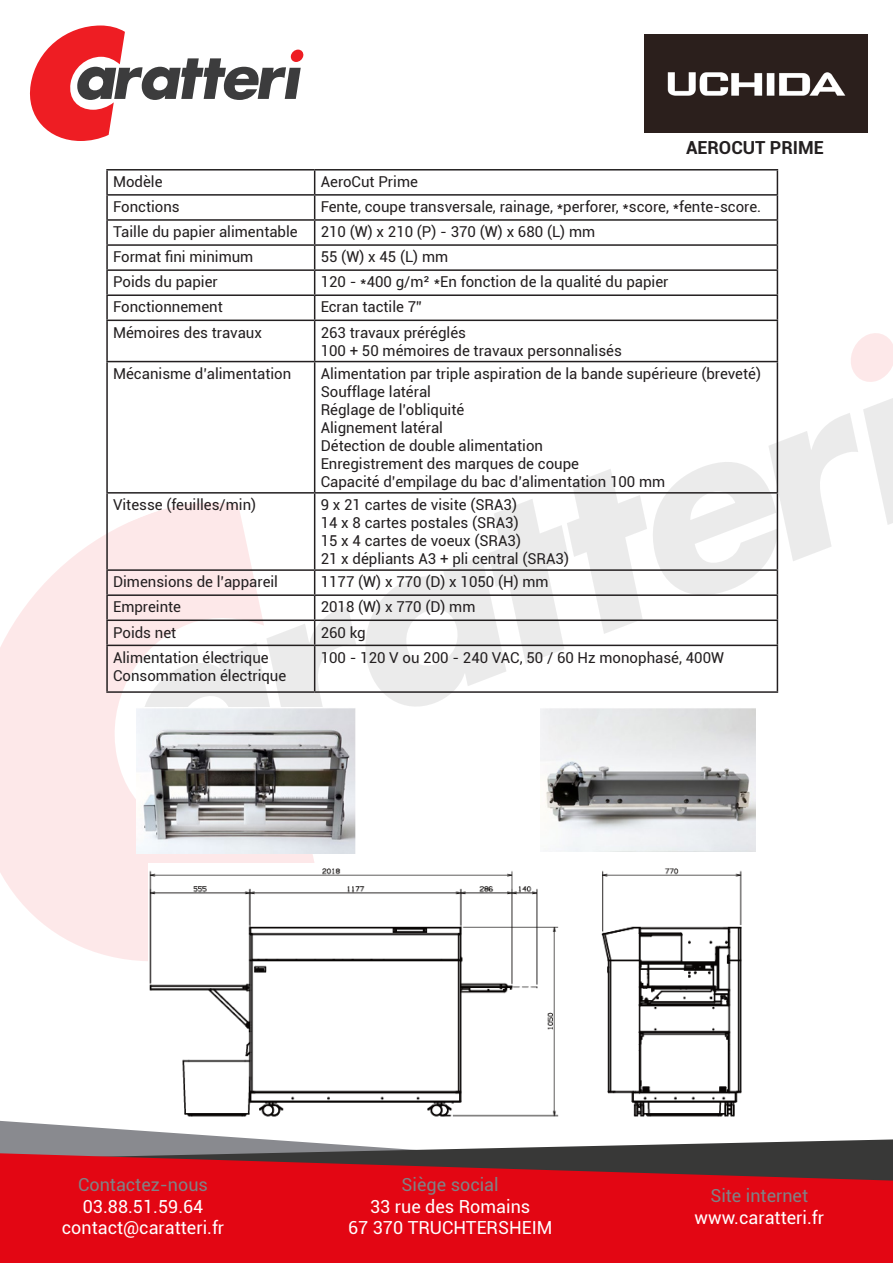
<style>
.page{position:relative;width:893px;height:1263px;background:#fff}
.page>*{position:absolute;margin:0;border:0;box-sizing:border-box;transform-origin:0 0}
.t1{font:18px/21.6px "Roboto";color:#fff;text-align:center}
.t2{font:18px "Roboto";color:#808285}
.t3{font:700 18px "Roboto";color:#231f20}
.t4{font:15px "Roboto";color:#231f20}
</style>
<div class="page">
<svg style="left:29px;top:26px;width:275px;height:115px"></svg>
<svg style="left:0;top:1120px;width:244px;height:18px;fill:#898a8f"></svg>
<svg style="left:0;top:1138px;width:893px;height:13px"></svg>
<svg style="left:0;top:1151px;width:893px;height:112px;background:#cb0e19"></svg>
<svg style="left:0;top:520px;width:314px;height:441px;fill:#fde8e9"></svg>
<svg style="left:851px;top:333px;width:42px;height:49px"></svg>
<img style="left:644px;top:34px;width:223px;height:98px">
<hr style="left:106px;top:169px;width:209px;height:2px;background:#231f20">
<hr style="left:106px;top:171px;width:2px;height:23px;background:#231f20">
<hr style="left:315px;top:169px;width:463px;height:2px;background:#231f20">
<hr style="left:106px;top:194px;width:209px;height:2px;background:#231f20">
<hr style="left:106px;top:196px;width:2px;height:23px;background:#231f20">
<hr style="left:315px;top:194px;width:463px;height:2px;background:#231f20">
<hr style="left:106px;top:219px;width:209px;height:2px;background:#231f20">
<hr style="left:106px;top:221px;width:2px;height:23px;background:#231f20">
<hr style="left:315px;top:219px;width:463px;height:2px;background:#231f20">
<hr style="left:106px;top:244px;width:209px;height:2px;background:#231f20">
<hr style="left:106px;top:246px;width:2px;height:23px;background:#231f20">
<hr style="left:315px;top:244px;width:463px;height:2px;background:#231f20">
<hr style="left:106px;top:269px;width:209px;height:2px;background:#231f20">
<hr style="left:106px;top:271px;width:2px;height:23px;background:#231f20">
<hr style="left:315px;top:269px;width:463px;height:2px;background:#231f20">
<hr style="left:106px;top:294px;width:209px;height:2px;background:#231f20">
<hr style="left:106px;top:296px;width:2px;height:24px;background:#231f20">
<hr style="left:315px;top:294px;width:463px;height:2px;background:#231f20">
<svg style="left:314px;top:171px;width:1px;height:149px"></svg>
<svg style="left:777px;top:171px;width:1px;height:149px"></svg>
<hr style="left:106px;top:320px;width:209px;height:1px;background:#231f20">
<hr style="left:106px;top:321px;width:2px;height:40px;background:#231f20">
<hr style="left:315px;top:320px;width:463px;height:1px;background:#231f20">
<hr style="left:314px;top:321px;width:1px;height:40px;background:#231f20">
<hr style="left:777px;top:321px;width:1px;height:40px;background:#231f20">
<hr style="left:106px;top:361px;width:209px;height:1px;background:#231f20">
<hr style="left:106px;top:362px;width:2px;height:130px;background:#231f20">
<hr style="left:315px;top:361px;width:463px;height:1px;background:#231f20">
<hr style="left:314px;top:362px;width:1px;height:130px;background:#231f20">
<hr style="left:777px;top:362px;width:1px;height:130px;background:#231f20">
<hr style="left:106px;top:492px;width:209px;height:2px;background:#231f20">
<hr style="left:106px;top:494px;width:2px;height:75px;background:#231f20">
<hr style="left:106px;top:569px;width:209px;height:2px;background:#231f20">
<hr style="left:106px;top:571px;width:2px;height:23px;background:#231f20">
<hr style="left:106px;top:594px;width:209px;height:2px;background:#231f20">
<hr style="left:106px;top:596px;width:2px;height:23px;background:#231f20">
<hr style="left:106px;top:619px;width:209px;height:2px;background:#231f20">
<hr style="left:106px;top:621px;width:2px;height:24px;background:#231f20">
<svg style="left:134px;top:394px;width:759px;height:408px"></svg>
<hr style="left:106px;top:645px;width:209px;height:1px;background:#231f20">
<hr style="left:106px;top:646px;width:2px;height:45px;background:#231f20">
<hr style="left:315px;top:645px;width:463px;height:1px;background:#231f20">
<hr style="left:314px;top:646px;width:1px;height:45px;background:#231f20">
<hr style="left:777px;top:646px;width:1px;height:45px;background:#231f20">
<hr style="left:106px;top:691px;width:209px;height:2px;background:#231f20">
<hr style="left:315px;top:691px;width:463px;height:2px;background:#231f20">
<img style="left:148px;top:863px;width:594px;height:263px">
<img style="left:541px;top:707px;width:215px;height:144px">
<img style="left:136px;top:707px;width:219px;height:147px">
<p class="t3" style="left:686px;top:135px;width:139px">AEROCUT PRIME</p>
<p class="t4" style="left:113px;top:171px;width:51px">Modèle</p>
<p class="t4" style="left:321px;top:171px;width:99px">AeroCut Prime</p>
<p class="t4" style="left:113px;top:196px;width:68px">Fonctions</p>
<p class="t4" style="left:321px;top:196px;width:442px">Fente, coupe transversale, rainage, *perforer, *score, *fente-score.</p>
<p class="t4" style="left:113px;top:221px;width:186px">Taille du papier alimentable</p>
<p class="t4" style="left:321px;top:221px;width:276px">210 (W) x 210 (P) - 370 (W) x 680 (L) mm</p>
<p class="t4" style="left:113px;top:246px;width:142px">Format fini minimum</p>
<p class="t4" style="left:321px;top:246px;width:129px">55 (W) x 45 (L) mm</p>
<p class="t4" style="left:113px;top:272px;width:106px">Poids du papier</p>
<p class="t4" style="left:321px;top:272px;width:349px">120 - *400 g/m² *En fonction de la qualité du papier</p>
<p class="t4" style="left:113px;top:297px;width:111px">Fonctionnement</p>
<p class="t4" style="left:321px;top:297px;width:103px">Ecran tactile 7”</p>
<p class="t4" style="left:113px;top:322px;width:150px">Mémoires des travaux</p>
<p class="t4" style="left:321px;top:322px;width:147px">263 travaux préréglés</p>
<p class="t4" style="left:321px;top:340px;width:303px">100 + 50 mémoires de travaux personnalisés</p>
<p class="t4" style="left:113px;top:363px;width:180px">Mécanisme d’alimentation</p>
<p class="t4" style="left:321px;top:363px;width:442px">Alimentation par triple aspiration de la bande supérieure (breveté)</p>
<p class="t4" style="left:321px;top:381px;width:112px">Soufflage latéral</p>
<p class="t4" style="left:321px;top:399px;width:145px">Réglage de l’obliquité</p>
<p class="t4" style="left:321px;top:417px;width:124px">Alignement latéral</p>
<p class="t4" style="left:321px;top:435px;width:224px">Détection de double alimentation</p>
<p class="t4" style="left:321px;top:453px;width:260px">Enregistrement des marques de coupe</p>
<p class="t4" style="left:321px;top:471px;width:346px">Capacité d’empilage du bac d’alimentation 100 mm</p>
<p class="t4" style="left:113px;top:494px;width:145px">Vitesse (feuilles/min)</p>
<p class="t4" style="left:321px;top:494px;width:198px">9 x 21 cartes de visite (SRA3)</p>
<p class="t4" style="left:321px;top:512px;width:200px">14 x 8 cartes postales (SRA3)</p>
<p class="t4" style="left:321px;top:530px;width:202px">15 x 4 cartes de voeux (SRA3)</p>
<p class="t4" style="left:321px;top:548px;width:250px">21 x dépliants A3 + pli central (SRA3)</p>
<p class="t4" style="left:113px;top:571px;width:167px">Dimensions de l’appareil</p>
<p class="t4" style="left:321px;top:571px;width:229px">1177 (W) x 770 (D) x 1050 (H) mm</p>
<p class="t4" style="left:113px;top:597px;width:70px">Empreinte</p>
<p class="t4" style="left:321px;top:597px;width:156px">2018 (W) x 770 (D) mm</p>
<p class="t4" style="left:113px;top:622px;width:65px">Poids net</p>
<p class="t4" style="left:321px;top:622px;width:47px">260 kg</p>
<p class="t4" style="left:113px;top:647px;width:157px">Alimentation électrique</p>
<p class="t4" style="left:113px;top:665px;width:175px">Consommation électrique</p>
<p class="t4" style="left:321px;top:647px;width:405px">100 - 120 V ou 200 - 240 VAC, 50 / 60 Hz monophasé, 400W</p>
<p class="t2" style="left:78px;top:1172px;width:131px">Contactez-nous</p>
<p class="t1" style="left:62px;top:1195px;width:164px">03.88.51.59.64 contact@caratteri.fr</p>
<p class="t2" style="left:402px;top:1172px;width:99px">Siège social</p>
<p class="t1" style="left:348px;top:1195px;width:206px">33 rue des Romains<br>67 370 TRUCHTERSHEIM</p>
<p class="t2" style="left:710px;top:1183px;width:99px">Site internet</p>
<p class="t1" style="left:694px;top:1206px;width:131px">www.caratteri.fr</p>
</div>
